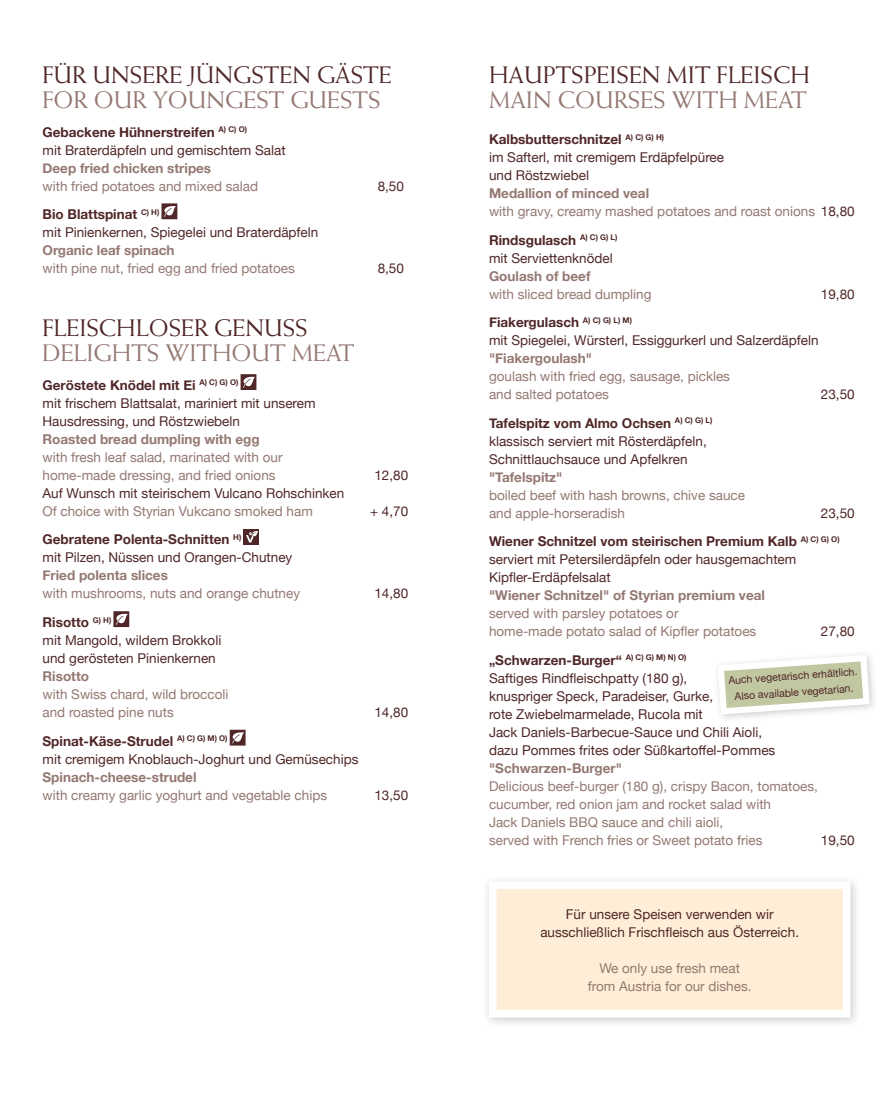
<style>
.page{position:relative;width:893px;height:1093px;background:#fff}
.page>*{position:absolute;margin:0;border:0;box-sizing:border-box;transform-origin:0 0}
.t1{font:24px "Weiss";color:#502728}
.t2{font:24px "Weiss";color:#947872}
.t3{font:13.5px/18px "Helvetica Neue";color:#502728}
.t4{font:13.5px/18px "Helvetica Neue";color:#947872}
.t5{font:700 13.5px "Helvetica Neue";color:#947872}
.t6{font:700 13.5px/28.5px "Helvetica Neue";color:#502728}
.t7{font:10.5px/16.5px "Helvetica Neue";color:#502728;text-align:center}
.s1{font-weight:700}
.s2{color:#502728}
.s3{font-weight:400}
</style>
<div class="page">
<svg style="left:241px;top:374px;width:15px;height:16px"></svg>
<div style="left:244px;top:529px;width:15px;height:15px;background:#502728"></div>
<svg style="left:246px;top:531px;width:12px;height:11px"></svg>
<svg style="left:113px;top:611px;width:16px;height:16px"></svg>
<svg style="left:230px;top:730px;width:15px;height:15px"></svg>
<svg style="left:717px;top:654px;width:156px;height:64px"></svg>
<div style="left:482px;top:874px;width:380px;height:155px;background:#000;opacity:.2"></div>
<div style="left:489px;top:881px;width:361px;height:136px;background:#ffeed7;border:7px solid #fff"></div>
<svg style="left:162px;top:203px;width:15px;height:16px"></svg>
<h1 class="t1" style="left:43px;top:61px;width:351px">FÜR UNSERE JÜNGSTEN GÄSTE</h1>
<h1 class="t2" style="left:43px;top:86px;width:340px">FOR OUR YOUNGEST GUESTS</h1>
<p class="t3" style="left:43px;top:124px;width:245px"><span class="s1">Gebackene Hühnerstreifen</span> <sup>A)</sup> <sup>C)</sup> <sup>O)<br></sup>mit Braterdäpfeln und gemischtem Salat</p>
<p class="t5" style="left:43px;top:157px;width:170px">Deep fried chicken stripes</p>
<p class="t4" style="left:43px;top:178px;width:217px">with fried potatoes and mixed salad</p>
<p class="t3" style="left:378px;top:178px;width:28px">8,50</p>
<p class="t3" style="left:43px;top:206px;width:277px"><span class="s1">Bio Blattspinat</span> <sup>C)</sup> <sup>H)<br></sup>mit Pinienkernen, Spiegelei und Braterdäpfeln</p>
<p class="t5" style="left:43px;top:240px;width:134px">Organic leaf spinach</p>
<p class="t4" style="left:43px;top:260px;width:254px">with pine nut, fried egg and fried potatoes</p>
<p class="t3" style="left:378px;top:260px;width:28px">8,50</p>
<h1 class="t1" style="left:43px;top:314px;width:267px">FLEISCHLOSER GENUSS</h1>
<h1 class="t2" style="left:43px;top:339px;width:313px">DELIGHTS WITHOUT MEAT</h1>
<p class="t3" style="left:43px;top:377px;width:275px"><span class="s1">Geröstete Knödel mit Ei</span> <sup>A)</sup> <sup>C)</sup> <sup>G)</sup> <sup>O)<br></sup>mit frischem Blattsalat, mariniert mit unserem<br>Hausdressing, und Röstzwiebeln</p>
<p class="t5" style="left:43px;top:428px;width:219px">Roasted bread dumpling with egg</p>
<p class="t4" style="left:43px;top:449px;width:242px">with fresh leaf salad, marinated with our home-made dressing, and fried onions</p>
<p class="t3" style="left:374px;top:467px;width:35px">12,80</p>
<p class="t3" style="left:43px;top:485px;width:303px">Auf Wunsch mit steirischem Vulcano Rohschinken</p>
<p class="t4" style="left:43px;top:503px;width:272px">Of choice with Styrian Vukcano smoked ham</p>
<p class="t3" style="left:370px;top:503px;width:40px">+ 4,70</p>
<p class="t3" style="left:43px;top:531px;width:251px"><span class="s1">Gebratene Polenta-Schnitten</span> <sup>H)<br></sup>mit Pilzen, Nüssen und Orangen-Chutney</p>
<p class="t5" style="left:43px;top:565px;width:127px">Fried polenta slices</p>
<p class="t4" style="left:43px;top:585px;width:259px">with mushrooms, nuts and orange chutney</p>
<p class="t3" style="left:374px;top:585px;width:35px">14,80</p>
<p class="t3" style="left:43px;top:614px;width:180px"><span class="s1">Risotto</span> <sup>G)</sup> <sup>H)<br></sup>mit Mangold, wildem Brokkoli und gerösteten Pinienkernen</p>
<p class="t5" style="left:43px;top:665px;width:48px">Risotto</p>
<p class="t4" style="left:43px;top:686px;width:187px">with Swiss chard, wild broccoli and roasted pine nuts</p>
<p class="t3" style="left:374px;top:704px;width:35px">14,80</p>
<p class="t3" style="left:43px;top:732px;width:317px"><span class="s1">Spinat-Käse-Strudel</span> <sup>A)</sup> <sup>C)</sup> <sup>G)</sup> <sup>M)</sup> <sup>O)<br></sup>mit cremigem Knoblauch-Joghurt und Gemüsechips</p>
<p class="t5" style="left:43px;top:766px;width:155px">Spinach-cheese-strudel</p>
<p class="t4" style="left:43px;top:786px;width:286px">with creamy garlic yoghurt and vegetable chips</p>
<p class="t3" style="left:374px;top:786px;width:35px">13,50</p>
<h1 class="t1" style="left:489px;top:61px;width:322px">HAUPTSPEISEN MIT FLEISCH</h1>
<h1 class="t2" style="left:489px;top:86px;width:319px">MAIN COURSES WITH MEAT</h1>
<p class="t3" style="left:489px;top:131px;width:237px"><span class="s1">Kalbsbutterschnitzel</span> <sup>A)</sup> <sup>C)</sup> <sup>G)</sup> <sup>H)<br></sup>im Safterl, mit cremigem Erdäpfelpüree und Röstzwiebel</p>
<p class="t4" style="left:489px;top:185px;width:367px"><span class="s1">Medallion of minced veal<br></span>with gravy, creamy mashed potatoes and roast onions <span class="s2">18,80</span></p>
<p class="t3" style="left:489px;top:232px;width:130px"><span class="s1">Rindsgulasch</span> <sup>A)</sup> <sup>C)</sup> <sup>G)</sup> <sup>L) </sup>mit Serviettenknödel</p>
<p class="t5" style="left:489px;top:265px;width:103px">Goulash of beef</p>
<p class="t4" style="left:489px;top:286px;width:164px">with sliced bread dumpling</p>
<p class="t3" style="left:821px;top:286px;width:35px">19,80</p>
<p class="t3" style="left:489px;top:314px;width:331px"><span class="s1">Fiakergulasch</span> <sup>A)</sup> <sup>C)</sup> <sup>G)</sup> <sup>L)</sup> <sup>M)<br></sup>mit Spiegelei, Würsterl, Essiggurkerl und Salzerdäpfeln</p>
<p class="t5" style="left:489px;top:348px;width:105px">"Fiakergoulash"</p>
<p class="t4" style="left:489px;top:368px;width:243px">goulash with fried egg, sausage, pickles and salted potatoes</p>
<p class="t3" style="left:821px;top:386px;width:35px">23,50</p>
<p class="t3" style="left:489px;top:415px;width:225px"><span class="s1">Tafelspitz vom Almo Ochsen</span> <sup>A)</sup> <sup>C)</sup> <sup>G)</sup> <sup>L) </sup>klassisch serviert mit Rösterdäpfeln,<br>Schnittlauchsauce und Apfelkren</p>
<p class="t5" style="left:489px;top:466px;width:75px">"Tafelspitz"</p>
<p class="t4" style="left:489px;top:487px;width:258px">boiled beef with hash browns, chive sauce and apple-horseradish</p>
<p class="t6" style="left:489px;top:499px;width:367px;text-indent:332px"><span class="s3">23,50<br></span>Wiener Schnitzel vom steirischen Premium Kalb <sup>A)</sup> <sup>C)</sup> <sup>G)</sup> <sup>O)</sup></p>
<p class="t3" style="left:489px;top:551px;width:309px">serviert mit Petersilerdäpfeln oder hausgemachtem<br>Kipfler-Erdäpfelsalat</p>
<p class="t5" style="left:489px;top:585px;width:277px">"Wiener Schnitzel" of Styrian premium veal</p>
<p class="t4" style="left:489px;top:605px;width:269px">served with parsley potatoes or<br>home-made potato salad of Kipfler potatoes</p>
<p class="t3" style="left:821px;top:623px;width:35px">27,80</p>
<p class="t3" style="left:489px;top:652px;width:288px"><span class="s1">„Schwarzen-Burger“</span> <sup>A)</sup> <sup>C)</sup> <sup>G)</sup> <sup>M)</sup> <sup>N)</sup> <sup>O)<br></sup>Saftiges Rindfleischpatty (180 g),<br>knuspriger Speck, Paradeiser, Gurke,<br>rote Zwiebelmarmelade, Rucola mit<br>Jack Daniels-Barbecue-Sauce und Chili Aioli, dazu Pommes frites oder Süßkartoffel-Pommes</p>
<p class="t5" style="left:489px;top:757px;width:134px">"Schwarzen-Burger"</p>
<p class="t4" style="left:489px;top:778px;width:330px">Delicious beef-burger (180 g), crispy Bacon, tomatoes, cucumber, red onion jam and rocket salad with<br>Jack Daniels BBQ sauce and chili aioli,<br>served with French fries or Sweet potato fries</p>
<p class="t7" style="left:728px;top:673px;width:131px;rotate:-4deg">Auch vegetarisch erhältlich.<br>Also available vegetarian.</p>
<p class="t3" style="left:821px;top:832px;width:35px">19,50</p>
<p class="t3" style="left:540px;top:905px;width:260px;text-align:center">Für unsere Speisen verwenden wir ausschließlich Frischfleisch aus Österreich.</p>
<p class="t4" style="left:588px;top:959px;width:165px;text-align:center">We only use fresh meat from Austria for our dishes.</p>
</div>
